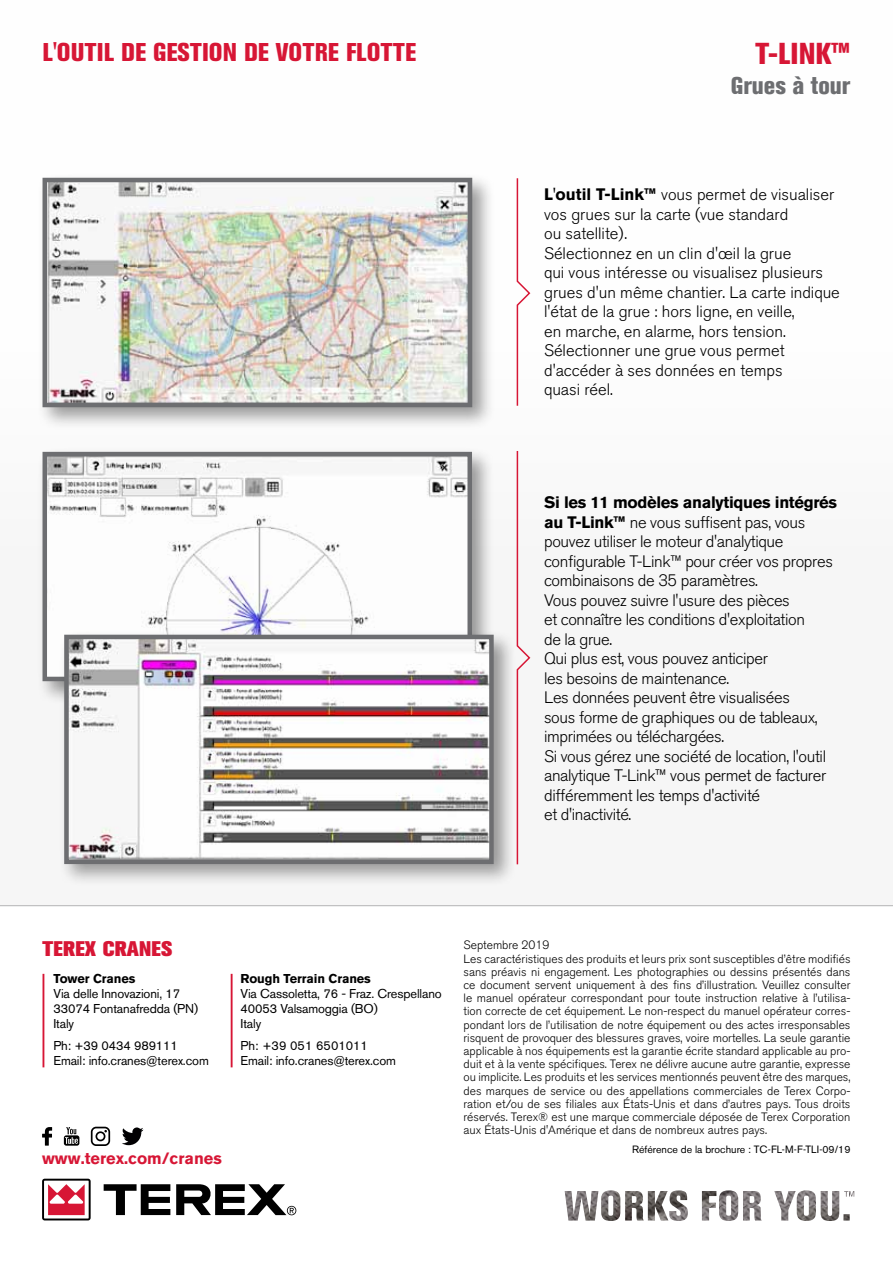
<style>
.page{position:relative;width:893px;height:1263px;background:#fff}
.page>*{position:absolute;margin:0;border:0;box-sizing:border-box;transform-origin:0 0}
.t1{font:30px "Akzidenz Grotesk BQ X Bd Cnd Alt";color:#d71635}
.t2{font:25.5px "Akzidenz Grotesk BQ X Bd Cnd Alt";color:#d71635}
.t3{font:24px "Akzidenz Grotesk BQ X Bd Cnd Alt";color:#6d6e71}
.t4{font:800 21px "Akzidenz Grotesk BQ";letter-spacing:.005em;color:#d71635}
.t5{font:300 16.5px/19.5px "Akzidenz Grotesk BQ";letter-spacing:-.02em;color:#000}
.t6{font:300 16.5px/19.5px "Akzidenz Grotesk BQ";color:#000}
.t7{font:700 16.35px "Akzidenz Grotesk BQ";color:#d71635}
.t8{font:12.75px/15px "Akzidenz Grotesk BQ";letter-spacing:-.01em;color:#000}
.t9{font:700 12.75px "Akzidenz Grotesk BQ";letter-spacing:-.01em;color:#000}
.t10{font:300 12px/13.2px "Akzidenz Grotesk BQ";color:#000}
.t11{font:10.5px "Akzidenz Grotesk BE";color:#000}
.s1{font-weight:700}
</style>
<div class="page">
<div style="left:37px;top:172px;width:458px;height:259px;background:#000;opacity:.4"></div>
<img style="left:40px;top:175px;width:434px;height:234px">
<div style="left:37px;top:446px;width:458px;height:258px;background:#000;opacity:.4"></div>
<svg style="left:40px;top:450px;width:434px;height:233px"></svg>
<div style="left:59px;top:629px;width:458px;height:258px;background:#000;opacity:.4"></div>
<svg style="left:62px;top:632px;width:434px;height:234px"></svg>
<img style="left:565px;top:1190px;width:289px;height:31px">
<svg style="left:516px;top:178px;width:15px;height:228px"></svg>
<svg style="left:516px;top:451px;width:15px;height:415px"></svg>
<hr style="left:0;top:905px;width:893px;height:1px;background:#6d6e71">
<svg style="left:42px;top:1179px;width:49px;height:41px"></svg>
<svg style="left:104px;top:1184px;width:66px;height:31px"></svg>
<svg style="left:176px;top:1184px;width:120px;height:31px"></svg>
<svg style="left:42px;top:1127px;width:10px;height:18px"></svg>
<svg style="left:64px;top:1127px;width:15px;height:19px"></svg>
<svg style="left:91px;top:1127px;width:19px;height:19px"></svg>
<svg style="left:122px;top:1127px;width:22px;height:18px"></svg>
<hr style="left:43px;top:974px;width:1px;height:93px;background:#d71635">
<hr style="left:231px;top:974px;width:2px;height:93px;background:#d71635">
<h2 class="t2" style="left:43px;top:37px;width:375px">L'OUTIL DE GESTION DE VOTRE FLOTTE</h2>
<h1 class="t1" style="left:755px;top:36px;width:97px">T-LINK™</h1>
<h3 class="t3" style="left:731px;top:72px;width:121px">Grues à tour</h3>
<p class="t6" style="left:544px;top:185px;width:297px"><span class="s1">L'outil T-Link™</span> vous permet de visualiser vos grues sur la carte (vue standard<br>ou satellite).<br>Sélectionnez en un clin d'œil la grue<br>qui vous intéresse ou visualisez plusieurs grues d'un même chantier. La carte indique l'état de la grue : hors ligne, en veille,<br>en marche, en alarme, hors tension.<br>Sélectionner une grue vous permet d'accéder à ses données en temps<br>quasi réel.</p>
<p class="t5" style="left:544px;top:493px;width:295px"><span class="s1">Si les 11 modèles analytiques intégrés au T-Link™</span> ne vous suffisent pas, vous pouvez utiliser le moteur d'analytique configurable T-Link™ pour créer vos propres combinaisons de 35 paramètres.<br>Vous pouvez suivre l'usure des pièces<br>et connaître les conditions d'exploitation<br>de la grue.<br>Qui plus est, vous pouvez anticiper<br>les besoins de maintenance.<br>Les données peuvent être visualisées<br>sous forme de graphiques ou de tableaux, imprimées ou téléchargées.<br>Si vous gérez une société de location, l'outil analytique T-Link™ vous permet de facturer différemment les temps d'activité<br>et d'inactivité.</p>
<h3 class="t4" style="left:43px;top:936px;width:131px">TEREX CRANES</h3>
<p class="t9" style="left:53px;top:971px;width:83px">Tower Cranes</p>
<p class="t8" style="left:53px;top:986px;width:146px">Via delle Innovazioni, 17<br>33074 Fontanafredda (PN)<br>Italy</p>
<p class="t8" style="left:53px;top:1038px;width:157px">Ph: +39 0434 989111<br>Email: info.cranes@terex.com</p>
<p class="t9" style="left:241px;top:971px;width:132px">Rough Terrain Cranes</p>
<p class="t8" style="left:241px;top:986px;width:203px">Via Cassoletta, 76 - Fraz. Crespellano<br>40053 Valsamoggia (BO)<br>Italy</p>
<p class="t8" style="left:241px;top:1038px;width:157px">Ph: +39 051 6501011<br>Email: info.cranes@terex.com</p>
<h3 class="t7" style="left:42px;top:1148px;width:181px">www.terex.com/cranes</h3>
<p class="t10" style="left:463px;top:939px;width:388px">Septembre 2019<br>Les caractéristiques des produits et leurs prix sont susceptibles d’être modifiés sans préavis ni engagement. Les photographies ou dessins présentés dans ce document servent uniquement à des fins d’illustration. Veuillez consulter le manuel opérateur correspondant pour toute instruction relative à l’utilisa&shy;tion correcte de cet équipement. Le non-respect du manuel opérateur corres&shy;pondant lors de l’utilisation de notre équipement ou des actes irresponsables risquent de provoquer des blessures graves, voire mortelles. La seule garantie applicable à nos équipements est la garantie écrite standard applicable au pro&shy;duit et à la vente spécifiques. Terex ne délivre aucune autre garantie, expresse ou implicite. Les produits et les services mentionnés peuvent être des marques, des marques de service ou des appellations commerciales de Terex Corpo&shy;ration et/ou de ses filiales aux États-Unis et dans d’autres pays. Tous droits réservés. Terex® est une marque commerciale déposée de Terex Corporation aux États-Unis d'Amérique et dans de nombreux autres pays.</p>
<p class="t11" style="left:632px;top:1143px;width:220px">Référence de la brochure : TC-FL-M-F-TLI-09/19</p>
</div>
